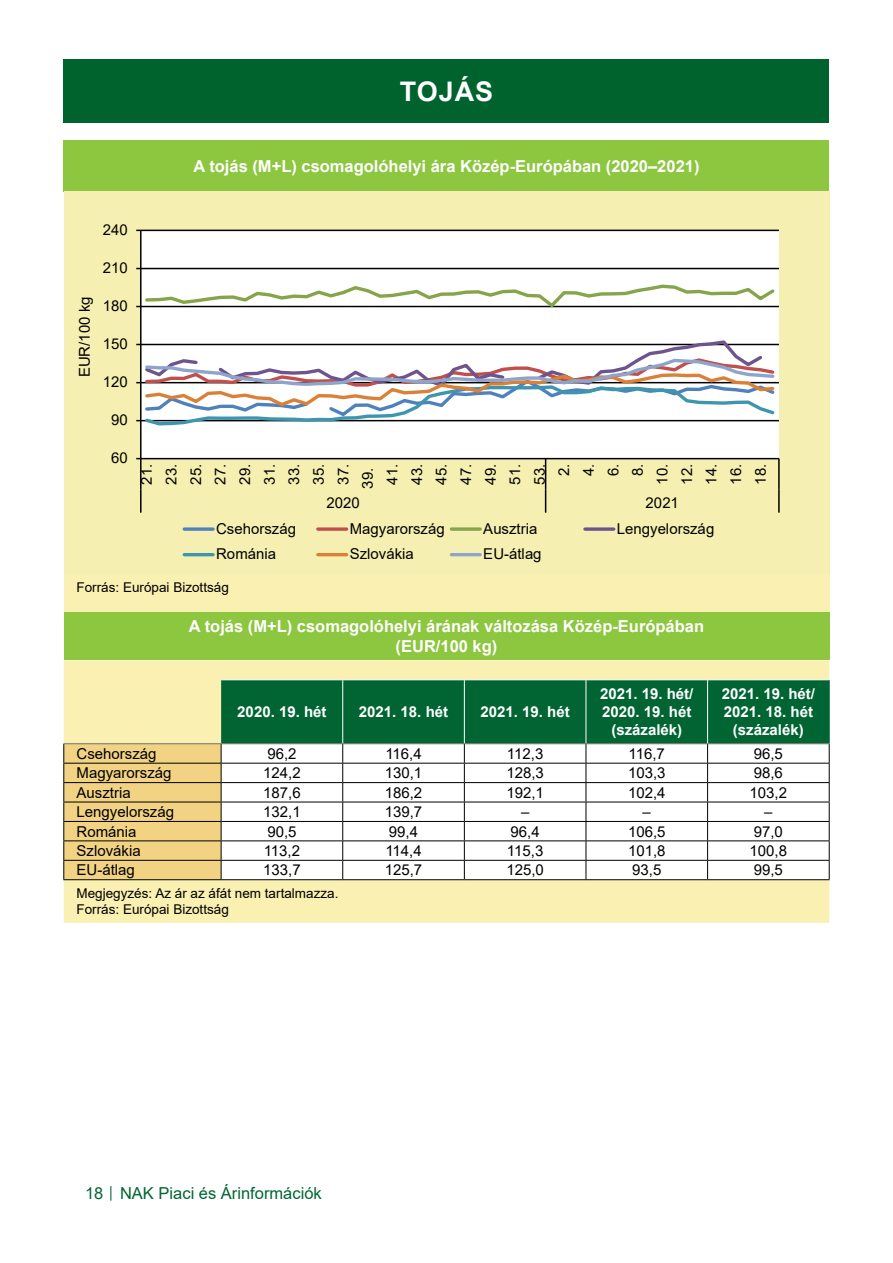
<style>
.page{position:relative;width:893px;height:1263px;background:#fff}
.page>*{position:absolute;margin:0;border:0;box-sizing:border-box;transform-origin:0 0}
.Cím_01_tartalomjegyz{font:700 27px "Arial";letter-spacing:.035em;color:#fff}
.Tablazat_cime{font:700 16.5px/19.8px "Arial";color:#fff;text-align:center}
.t1{font:16.5px "Arial";color:#006533}
.Tablazat_bal_kategor{font:15px/24.6px "Arial";color:#000;text-align:right}
.Tablazat_kozep_ertek{font:15px "Arial";color:#000}
.Tablazat_fejlece_koz{font:700 15px/18px "Arial";color:#fff;text-align:center}
.Tablazat_forrasa{font:13.5px/16.2px "Arial";color:#000}
.s1{font-size:12px}
</style>
<div class="page">
<div style="left:64px;top:60px;width:765px;height:63px;background:#00632e"></div>
<div style="left:64px;top:611px;width:765px;height:49px;background:#8dc63f"></div>
<div style="left:64px;top:660px;width:765px;height:263px;background:#faf0b1"></div>
<hr style="left:221px;top:679px;width:122px;height:1px;background:#fff">
<hr style="left:343px;top:679px;width:121px;height:1px;background:#fff">
<hr style="left:464px;top:679px;width:122px;height:1px;background:#fff">
<hr style="left:586px;top:679px;width:122px;height:1px;background:#fff">
<hr style="left:708px;top:679px;width:122px;height:1px;background:#fff">
<svg style="left:63px;top:680px;width:767px;height:200px"></svg>
<div style="left:64px;top:140px;width:765px;height:51px;background:#8dc63f"></div>
<div style="left:64px;top:574px;width:765px;height:37px;background:#faf0b1"></div>
<div style="left:64px;top:191px;width:765px;height:383px;background:#f5f0b1"></div>
<div style="left:141px;top:230px;width:638px;height:229px;background:#fff"></div>
<hr style="left:141px;top:420px;width:638px;height:1px;background:#000">
<hr style="left:141px;top:382px;width:638px;height:1px;background:#000">
<hr style="left:141px;top:344px;width:638px;height:1px;background:#000">
<hr style="left:141px;top:306px;width:638px;height:1px;background:#000">
<hr style="left:141px;top:268px;width:638px;height:1px;background:#000">
<hr style="left:141px;top:230px;width:638px;height:1px;background:#000">
<hr style="left:140px;top:230px;width:2px;height:229px;background:#000">
<hr style="left:141px;top:458px;width:638px;height:1px;background:#000">
<hr style="left:140px;top:459px;width:2px;height:31px;background:#000">
<hr style="left:545px;top:459px;width:1px;height:31px;background:#000">
<hr style="left:778px;top:459px;width:2px;height:31px;background:#000">
<hr style="left:140px;top:490px;width:2px;height:23px;background:#000">
<svg style="left:545px;top:490px;width:1px;height:23px"></svg>
<hr style="left:778px;top:490px;width:2px;height:23px;background:#000">
<svg style="left:136px;top:282px;width:641px;height:28px"></svg>
<svg style="left:136px;top:338px;width:641px;height:89px"></svg>
<svg style="left:184px;top:527px;width:29px;height:4px"></svg>
<svg style="left:318px;top:527px;width:29px;height:4px"></svg>
<svg style="left:451px;top:527px;width:29px;height:4px"></svg>
<svg style="left:585px;top:527px;width:29px;height:4px"></svg>
<hr style="left:184px;top:553px;width:29px;height:3px;background:#3d96ae">
<hr style="left:318px;top:553px;width:29px;height:3px;background:#da8137">
<hr style="left:451px;top:553px;width:29px;height:3px;background:#8ea5cb">
<p class="Cím_01_tartalomjegyz" style="left:400px;top:73px;width:95px">TOJÁS</p>
<p class="Tablazat_cime" style="left:193px;top:156px;width:507px">A tojás (M+L) csomagolóhelyi ára Közép-Európában (2020–2021)</p>
<p class="Tablazat_bal_kategor" style="left:103px;top:217px;width:27px">240</p>
<p class="Tablazat_bal_kategor" style="left:72px;top:377px;width:83px;rotate:-90deg">EUR/100 kg</p>
<p class="Tablazat_bal_kategor" style="left:103px;top:255px;width:27px">210</p>
<p class="Tablazat_bal_kategor" style="left:103px;top:293px;width:27px">180</p>
<p class="Tablazat_bal_kategor" style="left:103px;top:332px;width:27px">150</p>
<p class="Tablazat_bal_kategor" style="left:103px;top:370px;width:27px">120</p>
<p class="Tablazat_bal_kategor" style="left:111px;top:408px;width:18px">90</p>
<p class="Tablazat_bal_kategor" style="left:111px;top:446px;width:18px">60</p>
<p class="Tablazat_bal_kategor" style="left:134px;top:489px;width:27px;rotate:-90deg">21.<br>23.<br>25.<br>27.<br>29.<br>31.<br>33.<br>35.<br>37.<br>39.<br>41.<br>43.<br>45.<br>47.<br>49.<br>51.<br>53.<br>2.<br>4.<br>6.<br>8.<br>10.<br>12.<br>14.<br>16.<br>18.</p>
<p class="Tablazat_bal_kategor" style="left:327px;top:491px;width:35px">2020</p>
<p class="Tablazat_bal_kategor" style="left:646px;top:491px;width:35px">2021</p>
<p class="Tablazat_bal_kategor" style="left:216px;top:516px;width:81px">Csehország</p>
<p class="Tablazat_bal_kategor" style="left:350px;top:516px;width:97px">Magyarország</p>
<p class="Tablazat_bal_kategor" style="left:483px;top:516px;width:56px">Ausztria</p>
<p class="Tablazat_bal_kategor" style="left:617px;top:516px;width:99px">Lengyelország</p>
<p class="Tablazat_bal_kategor" style="left:216px;top:542px;width:61px">Románia</p>
<p class="Tablazat_bal_kategor" style="left:350px;top:542px;width:66px">Szlovákia</p>
<p class="Tablazat_bal_kategor" style="left:483px;top:542px;width:60px">EU-átlag</p>
<p class="Tablazat_forrasa" style="left:77px;top:579px;width:154px">Forrás: Európai Bizottság</p>
<p class="Tablazat_cime" style="left:189px;top:616px;width:517px">A tojás (M+L) csomagolóhelyi árának változása Közép-Európában (EUR/100 kg)</p>
<p class="Tablazat_fejlece_koz" style="left:237px;top:703px;width:91px">2020. 19. hét</p>
<p class="Tablazat_fejlece_koz" style="left:359px;top:703px;width:91px">2021. 18. hét</p>
<p class="Tablazat_fejlece_koz" style="left:481px;top:703px;width:91px">2021. 19. hét</p>
<p class="Tablazat_fejlece_koz" style="left:600px;top:685px;width:95px">2021. 19. hét/<br>2020. 19. hét (százalék)</p>
<p class="Tablazat_fejlece_koz" style="left:722px;top:685px;width:95px">2021. 19. hét/<br>2021. 18. hét (százalék)</p>
<p class="Tablazat_bal_kategor" style="left:77px;top:741px;width:82px">Csehország</p>
<p class="Tablazat_kozep_ertek" style="left:267px;top:743px;width:31px">96,2</p>
<p class="Tablazat_kozep_ertek" style="left:385px;top:743px;width:38px">116,4</p>
<p class="Tablazat_kozep_ertek" style="left:507px;top:743px;width:38px">112,3</p>
<p class="Tablazat_kozep_ertek" style="left:629px;top:743px;width:38px">116,7</p>
<p class="Tablazat_kozep_ertek" style="left:754px;top:743px;width:31px">96,5</p>
<p class="Tablazat_bal_kategor" style="left:77px;top:761px;width:97px">Magyarország</p>
<p class="Tablazat_kozep_ertek" style="left:263px;top:763px;width:39px">124,2</p>
<p class="Tablazat_kozep_ertek" style="left:385px;top:763px;width:39px">130,1</p>
<p class="Tablazat_kozep_ertek" style="left:506px;top:763px;width:39px">128,3</p>
<p class="Tablazat_kozep_ertek" style="left:628px;top:763px;width:39px">103,3</p>
<p class="Tablazat_kozep_ertek" style="left:754px;top:763px;width:31px">98,6</p>
<p class="Tablazat_bal_kategor" style="left:77px;top:780px;width:56px">Ausztria</p>
<p class="Tablazat_kozep_ertek" style="left:263px;top:782px;width:39px">187,6</p>
<p class="Tablazat_kozep_ertek" style="left:385px;top:782px;width:39px">186,2</p>
<p class="Tablazat_kozep_ertek" style="left:506px;top:782px;width:39px">192,1</p>
<p class="Tablazat_kozep_ertek" style="left:628px;top:782px;width:39px">102,4</p>
<p class="Tablazat_kozep_ertek" style="left:750px;top:782px;width:39px">103,2</p>
<p class="Tablazat_bal_kategor" style="left:77px;top:799px;width:99px">Lengyelország</p>
<p class="Tablazat_kozep_ertek" style="left:263px;top:802px;width:39px">132,1</p>
<p class="Tablazat_kozep_ertek" style="left:385px;top:802px;width:39px">139,7</p>
<p class="Tablazat_kozep_ertek" style="left:521px;top:802px;width:10px">–</p>
<p class="Tablazat_kozep_ertek" style="left:643px;top:802px;width:10px">–</p>
<p class="Tablazat_kozep_ertek" style="left:764px;top:802px;width:10px">–</p>
<p class="Tablazat_bal_kategor" style="left:77px;top:819px;width:62px">Románia</p>
<p class="Tablazat_kozep_ertek" style="left:267px;top:821px;width:31px">90,5</p>
<p class="Tablazat_kozep_ertek" style="left:389px;top:821px;width:31px">99,4</p>
<p class="Tablazat_kozep_ertek" style="left:511px;top:821px;width:31px">96,4</p>
<p class="Tablazat_kozep_ertek" style="left:628px;top:821px;width:39px">106,5</p>
<p class="Tablazat_kozep_ertek" style="left:754px;top:821px;width:31px">97,0</p>
<p class="Tablazat_bal_kategor" style="left:77px;top:838px;width:66px">Szlovákia</p>
<p class="Tablazat_kozep_ertek" style="left:264px;top:840px;width:38px">113,2</p>
<p class="Tablazat_kozep_ertek" style="left:385px;top:840px;width:38px">114,4</p>
<p class="Tablazat_kozep_ertek" style="left:507px;top:840px;width:38px">115,3</p>
<p class="Tablazat_kozep_ertek" style="left:628px;top:840px;width:39px">101,8</p>
<p class="Tablazat_kozep_ertek" style="left:750px;top:840px;width:39px">100,8</p>
<p class="Tablazat_bal_kategor" style="left:77px;top:858px;width:60px">EU-átlag</p>
<p class="Tablazat_kozep_ertek" style="left:263px;top:860px;width:39px">133,7</p>
<p class="Tablazat_kozep_ertek" style="left:385px;top:860px;width:39px">125,7</p>
<p class="Tablazat_kozep_ertek" style="left:506px;top:860px;width:39px">125,0</p>
<p class="Tablazat_kozep_ertek" style="left:632px;top:860px;width:31px">93,5</p>
<p class="Tablazat_kozep_ertek" style="left:754px;top:860px;width:31px">99,5</p>
<p class="Tablazat_forrasa" style="left:77px;top:885px;width:263px">Megjegyzés: Az ár az áfát nem tartalmazza.<br>Forrás: Európai Bizottság</p>
<p class="t1" style="left:85px;top:1182px;width:238px">18 <span class="s1">│</span> NAK Piaci és Árinformációk</p>
</div>
